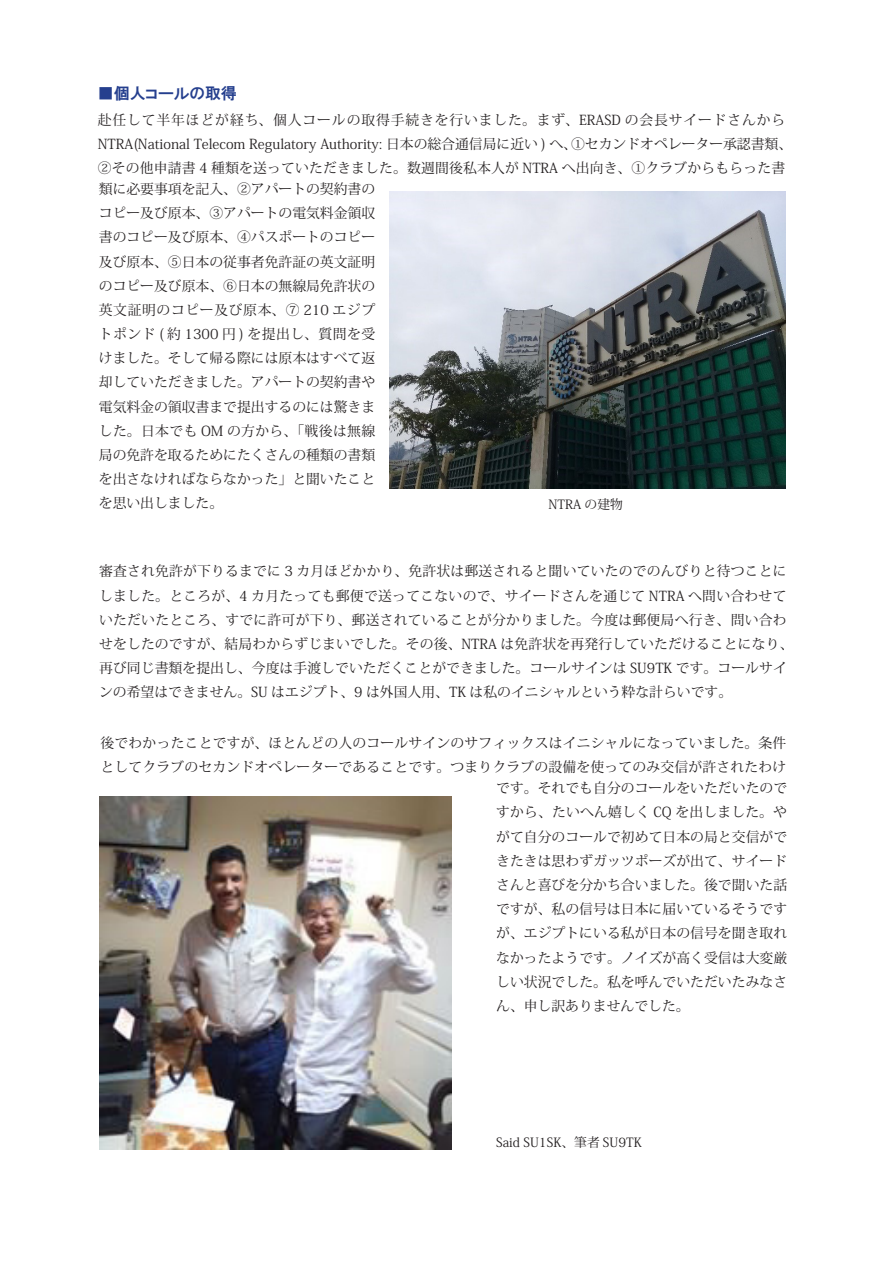
<style>
.page{position:relative;width:893px;height:1263px;background:#fff}
.page>*{position:absolute;margin:0;border:0;box-sizing:border-box;transform-origin:0 0}
.t1{font:15.9px "HGP Gothic E";color:#253f8e}
.t2{font:13.8px/24.2px "Koz Min Pr 6 N";letter-spacing:.015em;color:#231f20}
.t3{font:12.75px "Koz Min Pr 6 N";color:#231f20}
</style>
<div class="page">
<img style="left:389px;top:191px;width:396px;height:297px">
<img style="left:99px;top:797px;width:352px;height:352px">
<p class="t1" style="left:98px;top:85px;width:141px">■個人コールの取得</p>
<p class="t2" style="left:98px;top:108px;width:696px">赴任して半年ほどが経ち、個人コールの取得手続きを行いました。まず、ERASD の会長サイードさんから<br>NTRA(National Telecom Regulatory Authority: 日本の総合通信局に近い へ) 、①セカンドオペレーター承認書類、<br>②その他申請書 4 種類を送っていただきました。数週間後私本人が NTRA へ出向き、①クラブからもらった書</p>
<p class="t2" style="left:99px;top:177px;width:278px;text-align:justify">類に必要事項を記入、②アパートの契約書のコピー及び原本、③アパートの電気料金領収書のコピー及び原本、④パスポートのコピー及び原本、⑤日本の従事者免許証の英文証明のコピー及び原本、⑥日本の無線局免許状の英文証明のコピー及び原本、⑦ 210 エジプトポンド 約( 1300 円 ) を提出し、質問を受けました。そして帰る際には原本はすべて返却していただきました。アパートの契約書や電気料金の領収書まで提出するのには驚きました。日本でも OM の方から、「戦後は無線局の免許を取るためにたくさんの種類の書類を出さなければならなかった」と聞いたこと</p>
<p class="t3" style="left:549px;top:497px;width:76px">NTRA の建物</p>
<p class="t2" style="left:99px;top:491px;width:126px">を思い出しました。</p>
<p class="t2" style="left:99px;top:559px;width:696px">審査され免許が下りるまでに 3 カ月ほどかかり、免許状は郵送されると聞いていたのでのんびりと待つことにしました。ところが、4 カ月たっても郵便で送ってこないので、サイードさんを通じて NTRA へ問い合わせていただいたところ、すでに許可が下り、郵送されていることが分かりました。今度は郵便局へ行き、問い合わせをしたのですが、結局わからずじまいでした。その後、NTRA は免許状を再発行していただけることになり、再び同じ書類を提出し、今度は手渡しでいただくことができました。コールサインは SU9TK です。コールサインの希望はできません。SU はエジプト、9 は外国人用、TK は私のイニシャルという粋な計らいです。</p>
<p class="t2" style="left:101px;top:731px;width:687px">後でわかったことですが、ほとんどの人のコールサインのサフィックスはイニシャルになっていました。条件としてクラブのセカンドオペレーターであることです。つまりクラブの設備を使ってのみ交信が許されたわけ</p>
<p class="t2" style="left:496px;top:776px;width:293px;text-align:justify">です。それでも自分のコールをいただいたのですから、たいへん嬉しく CQ を出しました。やがて自分のコールで初めて日本の局と交信ができたきは思わずガッツポーズが出て、サイードさんと喜びを分かち合いました。後で聞いた話ですが、私の信号は日本に届いているそうですが、エジプトにいる私が日本の信号を聞き取れなかったようです。ノイズが高く受信は大変厳しい状況でした。私を呼んでいただいたみなさん、申し訳ありませんでした。</p>
<p class="t3" style="left:496px;top:1135px;width:147px">Said SU1SK、筆者 SU9TK</p>
</div>
